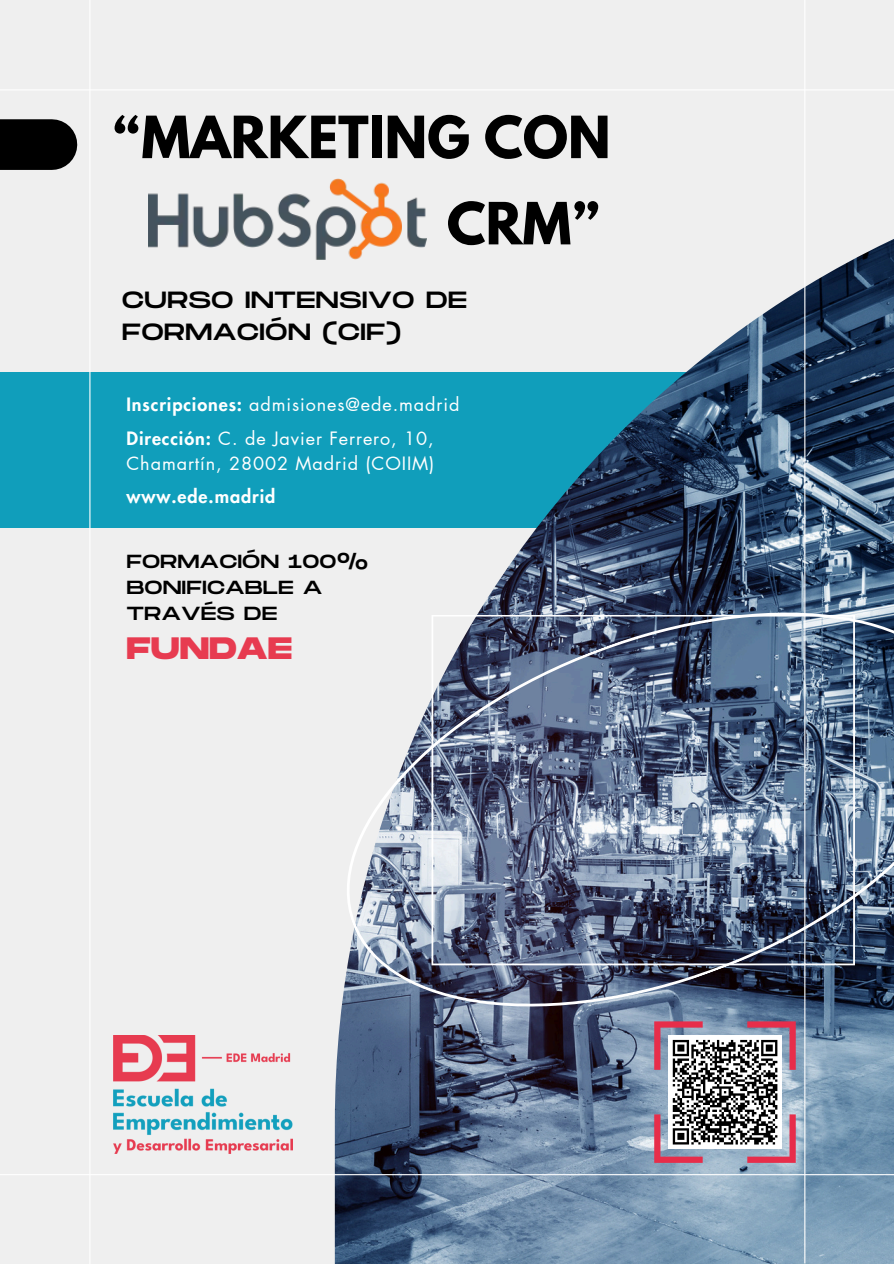
<style>
.page{position:relative;width:894px;height:1264px;background:#fff}
.page>*{position:absolute;margin:0;border:0;box-sizing:border-box;transform-origin:0 0}
.t1{font:700 51.45px "League Spartan";color:#000}
.t2{font:700 30.9px "Monument Extended";color:#e73b50}
.t3{font:23.4px/32.7px "Monument Extended";color:#000}
.t4{font:18.9px/25.8px "Monument Extended";color:#000}
.t5{font:18px/24.8px "Futura LT Pro";letter-spacing:.05em;color:#fff}
.t6{font:800 18px "Futura LT Pro";letter-spacing:.05em;color:#fff}
.s1{font-weight:800}
</style>
<div class="page">
<div style="left:0;top:0;width:893px;height:1263px;background:#efefef"></div>
<div style="left:0;top:372px;width:893px;height:156px;background:#109ebb"></div>
<img style="left:335px;top:238px;width:558px;height:1025px">
<svg style="left:335px;top:535px;width:558px;height:549px"></svg>
<div style="left:0;top:119px;width:52px;height:51px;background:#000"></div>
<hr style="left:89px;top:0;width:1px;height:1263px;background:#fff">
<hr style="left:804px;top:0;width:1px;height:1263px;background:#fff">
<hr style="left:0;top:89px;width:893px;height:1px;background:#fff">
<hr style="left:0;top:1174px;width:893px;height:1px;background:#fff">
<img style="left:113px;top:1035px;width:179px;height:118px">
<svg style="left:654px;top:1021px;width:141px;height:141px"></svg>
<img style="left:148px;top:178px;width:278px;height:180px">
<h1 class="t1" style="left:113px;top:112px;width:498px">“MARKETING CON</h1>
<p class="t1" style="left:446px;top:198px;width:154px">CRM”</p>
<p class="t3" style="left:122px;top:284px;width:346px">CURSO INTENSIVO DE<br>FORMACIÓN (CIF)</p>
<p class="t5" style="left:126px;top:393px;width:334px"><span class="s1">Inscripciones:</span> admisiones@ede.madrid</p>
<p class="t5" style="left:126px;top:427px;width:309px"><span class="s1">Dirección:</span> C. de Javier Ferrero, 10,<br>Chamartín, 28002 Madrid (COIIM)</p>
<h3 class="t6" style="left:126px;top:488px;width:150px">www.ede.madrid</h3>
<p class="t4" style="left:126px;top:549px;width:244px">FORMACIÓN 100%<br>BONIFICABLE A<br>TRAVÉS DE</p>
<h5 class="t2" style="left:126px;top:631px;width:167px">FUNDAE</h5>
</div>
